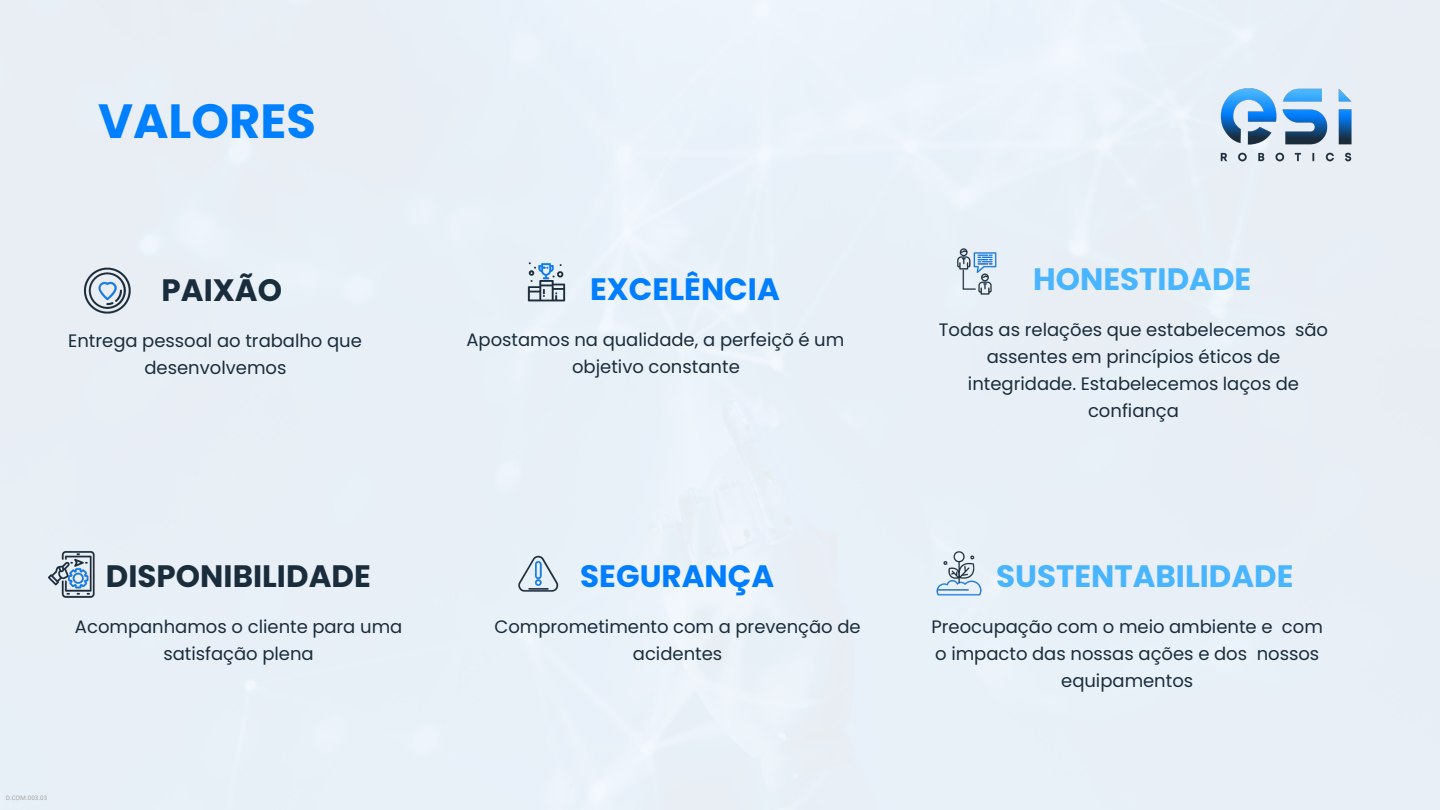
<style>
.page{position:relative;width:1440px;height:810px;background:#fff}
.page>*{position:absolute;margin:0;border:0;box-sizing:border-box;transform-origin:0 0}
.t1{font:700 48px "Poppins";color:#007fff}
.t2{font:700 31px "Poppins";color:#49b5ff}
.t3{font:700 31px "Poppins";color:#1a2d3c}
.t4{font:700 31px "Poppins";color:#007eff}
.t5{font:18px/27px "Poppins";color:#1a2d3c;text-align:center}
.t6{font:7px "Calibri";letter-spacing:-.005em;color:#a6a6a6}
</style>
<div class="page">
<img style="left:1214px;top:81px;width:145px;height:86px">
<img style="left:78px;top:245px;width:59px;height:82px">
<img style="left:517px;top:239px;width:59px;height:82px">
<img style="left:949px;top:230px;width:59px;height:82px">
<img style="left:48px;top:533px;width:59px;height:82px">
<img style="left:510px;top:530px;width:59px;height:83px">
<img style="left:931px;top:533px;width:59px;height:82px">
<h2 class="t1" style="left:98px;top:94px;width:219px">VALORES</h2>
<p class="t3" style="left:162px;top:272px;width:122px">PAIXÃO</p>
<p class="t5" style="left:68px;top:327px;width:295px">Entrega pessoal ao trabalho que desenvolvemos</p>
<p class="t4" style="left:590px;top:271px;width:191px">EXCELÊNCIA</p>
<p class="t5" style="left:467px;top:326px;width:379px">Apostamos na qualidade, a perfeiçõ é um objetivo constante</p>
<p class="t3" style="left:106px;top:558px;width:266px">DISPONIBILIDADE</p>
<p class="t5" style="left:75px;top:613px;width:329px">Acompanhamos o cliente para uma satisfação plena</p>
<p class="t6" style="left:6px;top:793px;width:43px">D.COM.003.03</p>
<p class="t4" style="left:580px;top:558px;width:196px">SEGURANÇA</p>
<p class="t5" style="left:494px;top:613px;width:368px">Comprometimento com a prevenção de acidentes</p>
<p class="t2" style="left:1033px;top:261px;width:220px">HONESTIDADE</p>
<p class="t5" style="left:939px;top:316px;width:391px">Todas as relações que estabelecemos são assentes em princípios éticos de integridade. Estabelecemos laços de confiança</p>
<p class="t2" style="left:996px;top:558px;width:299px">SUSTENTABILIDADE</p>
<p class="t5" style="left:931px;top:613px;width:393px">Preocupação com o meio ambiente e com o impacto das nossas ações e dos nossos equipamentos</p>
</div>
